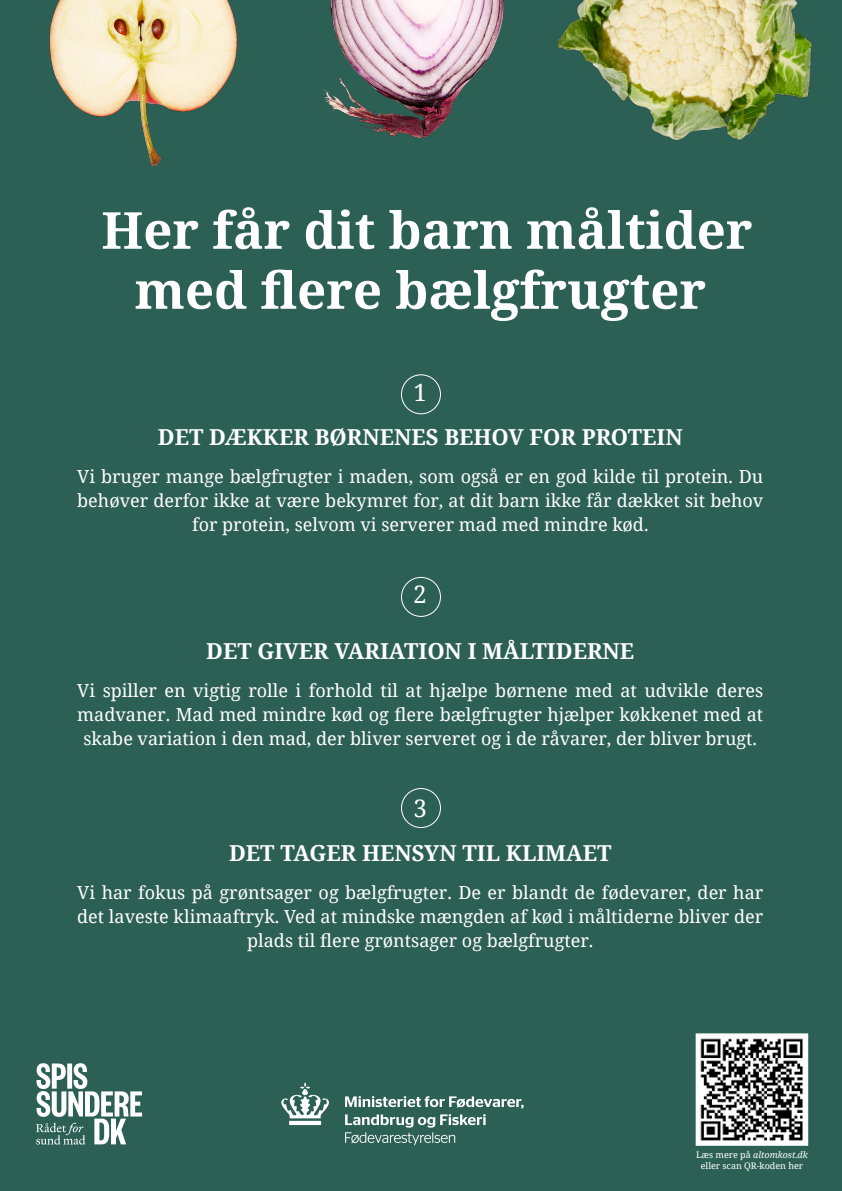
<style>
.page{position:relative;width:842px;height:1191px;background:#2d6054}
.page>*{position:absolute;margin:0;border:0;box-sizing:border-box;transform-origin:0 0}
.H1_tittel{font:700 51px/60px "Noto Serif";color:#fff;text-align:center}
.t1{font:24px "Noto Serif";color:#fff}
.H3_underrubrik{font:700 22px "Noto Serif";color:#fff}
.P_brødtekst{font:18px/24px "Noto Serif";color:#fff;text-align:center}
.P_læs_mere{font:9px/10.8px "Noto Serif";color:#fff;text-align:center}
.s1{font-style:italic}
</style>
<div class="page">
<svg style="left:36px;top:1063px;width:106px;height:82px"></svg>
<img style="left:482px;top:0;width:18px;height:67px">
<img style="left:500px;top:0;width:312px;height:140px">
<img style="left:696px;top:1033px;width:112px;height:112px">
<img style="left:49px;top:0;width:433px;height:166px">
<svg style="left:281px;top:1082px;width:48px;height:43px"></svg>
<svg style="left:345px;top:1096px;width:179px;height:12px"></svg>
<svg style="left:345px;top:1114px;width:141px;height:31px"></svg>
<div style="left:401px;top:374px;width:40px;height:40px;border:1px solid #fff;border-radius:50%"></div>
<div style="left:401px;top:577px;width:40px;height:40px;border:1px solid #fff;border-radius:50%"></div>
<div style="left:401px;top:788px;width:40px;height:40px;border:1px solid #fff;border-radius:50%"></div>
<h1 class="H1_tittel" style="left:101px;top:199px;width:652px">Her får dit barn måltider med flere bælgfrugter</h1>
<h2 class="t1" style="left:414px;top:376px;width:15px">1</h2>
<p class="H3_underrubrik" style="left:158px;top:421px;width:526px">DET DÆKKER BØRNENES BEHOV FOR PROTEIN</p>
<p class="P_brødtekst" style="left:77px;top:464px;width:688px">Vi bruger mange bælgfrugter i maden, som også er en god kilde til protein. Du behøver derfor ikke at være bekymret for, at dit barn ikke får dækket sit behov for protein, selvom vi serverer mad med mindre kød.</p>
<h2 class="t1" style="left:414px;top:578px;width:15px">2</h2>
<p class="H3_underrubrik" style="left:206px;top:635px;width:429px">DET GIVER VARIATION I MÅLTIDERNE</p>
<p class="P_brødtekst" style="left:77px;top:678px;width:687px">Vi spiller en vigtig rolle i forhold til at hjælpe børnene med at udvikle deres madvaner. Mad med mindre kød og flere bælgfrugter hjælper køkkenet med at skabe variation i den mad, der bliver serveret og i de råvarer, der bliver brugt.</p>
<h2 class="t1" style="left:414px;top:792px;width:15px">3</h2>
<p class="H3_underrubrik" style="left:229px;top:837px;width:384px">DET TAGER HENSYN TIL KLIMAET</p>
<p class="P_brødtekst" style="left:77px;top:880px;width:687px">Vi har fokus på grøntsager og bælgfrugter. De er blandt de fødevarer, der har det laveste klimaaftryk. Ved at mindske mængden af kød i måltiderne bliver der plads til flere grøntsager og bælgfrugter.</p>
<p class="P_læs_mere" style="left:696px;top:1149px;width:113px">Læs mere på <span class="s1">altomkost.dk </span>eller scan QR-koden her</p>
</div>
